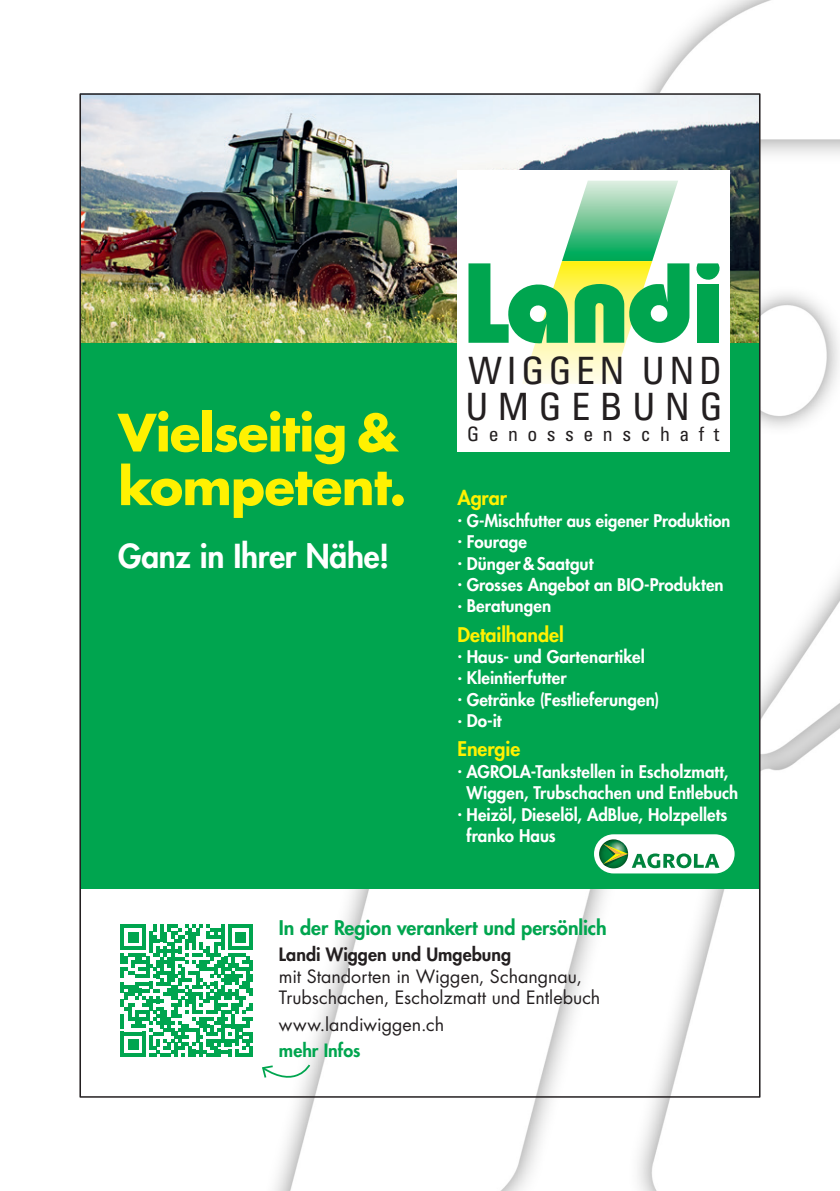
<style>
.page{position:relative;width:840px;height:1191px;background:#fff}
.page>*{position:absolute;margin:0;border:0;box-sizing:border-box;transform-origin:0 0}
.t1{font:700 50px/53.6px "Futura Std";letter-spacing:-.015em;color:#fff101}
.t2{font:condensed 37.6px/36.2px "Univers LT Std";letter-spacing:.185em;color:#231f20}
.t3{font:800 32.2px "Futura Std";letter-spacing:-.01em;color:#fff}
.t4{font:condensed 19.8px "Univers LT Std";letter-spacing:.48em;color:#231f20}
.t5{font:800 19.6px "Futura Std";letter-spacing:-.005em;color:#00a54f}
.t6{font:800 19.6px "Futura Std";letter-spacing:-.005em;color:#fff101}
.t7{font:17.8px/21.4px "Futura Std";color:#231f20}
.t8{font:800 17.8px "Futura Std";color:#231f20}
.t9{font:800 17.8px "Futura Std";color:#00a54f}
.t10{font:800 17px/21.4px "Futura Std";color:#fff}
</style>
<div class="page">
<img style="left:93px;top:0;width:746px;height:1191px">
<img style="left:82px;top:96px;width:675px;height:247px">
<div style="left:80px;top:343px;width:679px;height:545px;background:#00a54f"></div>
<div style="left:457px;top:170px;width:272px;height:281px;background:#fff"></div>
<svg style="left:696px;top:263px;width:24px;height:17px"></svg>
<div style="left:697px;top:285px;width:21px;height:58px;background:#00a54f"></div>
<svg style="left:468px;top:181px;width:221px;height:203px"></svg>
<svg style="left:121px;top:924px;width:132px;height:132px"></svg>
<hr style="left:249px;top:1031px;width:4px;height:11px;background:#00a54f">
<hr style="left:249px;top:1046px;width:4px;height:10px;background:#00a54f">
<div style="left:593px;top:834px;width:141px;height:39px;background:#fff;border-radius:20px"></div>
<img style="left:598px;top:839px;width:25px;height:4px">
<svg style="left:598px;top:843px;width:121px;height:25px"></svg>
<svg style="left:260px;top:1063px;width:51px;height:26px"></svg>
<h1 class="t1" style="left:118px;top:405px;width:290px">Vielseitig &amp; kompetent.</h1>
<h3 class="t3" style="left:118px;top:536px;width:272px">Ganz in Ihrer Nähe!</h3>
<h2 class="t2" style="left:465px;top:352px;width:258px">WIGGEN UND<br>UMGEBUNG</h2>
<p class="t4" style="left:467px;top:421px;width:254px">Genossenschaft</p>
<p class="t6" style="left:457px;top:485px;width:51px">Agrar</p>
<p class="t10" style="left:457px;top:509px;width:274px">· G-Mischfutter aus eigener Produktion · Fourage<br>· Dünger&amp;Saatgut<br>· Grosses Angebot an BIO-Produkten · Beratungen</p>
<p class="t6" style="left:457px;top:622px;width:108px">Detailhandel</p>
<p class="t10" style="left:457px;top:646px;width:203px">· Haus- und Gartenartikel<br>· Kleintierfutter<br>· Getränke (Festlieferungen) · Do-it</p>
<p class="t6" style="left:457px;top:737px;width:64px">Energie</p>
<p class="t10" style="left:457px;top:761px;width:272px">· AGROLA-Tankstellen in Escholzmatt,</p>
<p class="t10" style="left:466px;top:782px;width:273px">Wiggen, Trubschachen und Entlebuch</p>
<p class="t10" style="left:457px;top:804px;width:271px">· Heizöl, Dieselöl, AdBlue, Holzpellets</p>
<p class="t10" style="left:466px;top:825px;width:91px">franko Haus</p>
<p class="t5" style="left:279px;top:915px;width:329px">In der Region verankert und persönlich</p>
<p class="t8" style="left:279px;top:943px;width:233px">Landi Wiggen und Umgebung</p>
<p class="t7" style="left:279px;top:965px;width:323px">mit Standorten in Wiggen, Schangnau,<br>Trubschachen, Escholzmatt und Entlebuch</p>
<p class="t7" style="left:279px;top:1013px;width:167px">www.landiwiggen.ch</p>
<p class="t9" style="left:279px;top:1039px;width:83px">mehr Infos</p>
</div>
